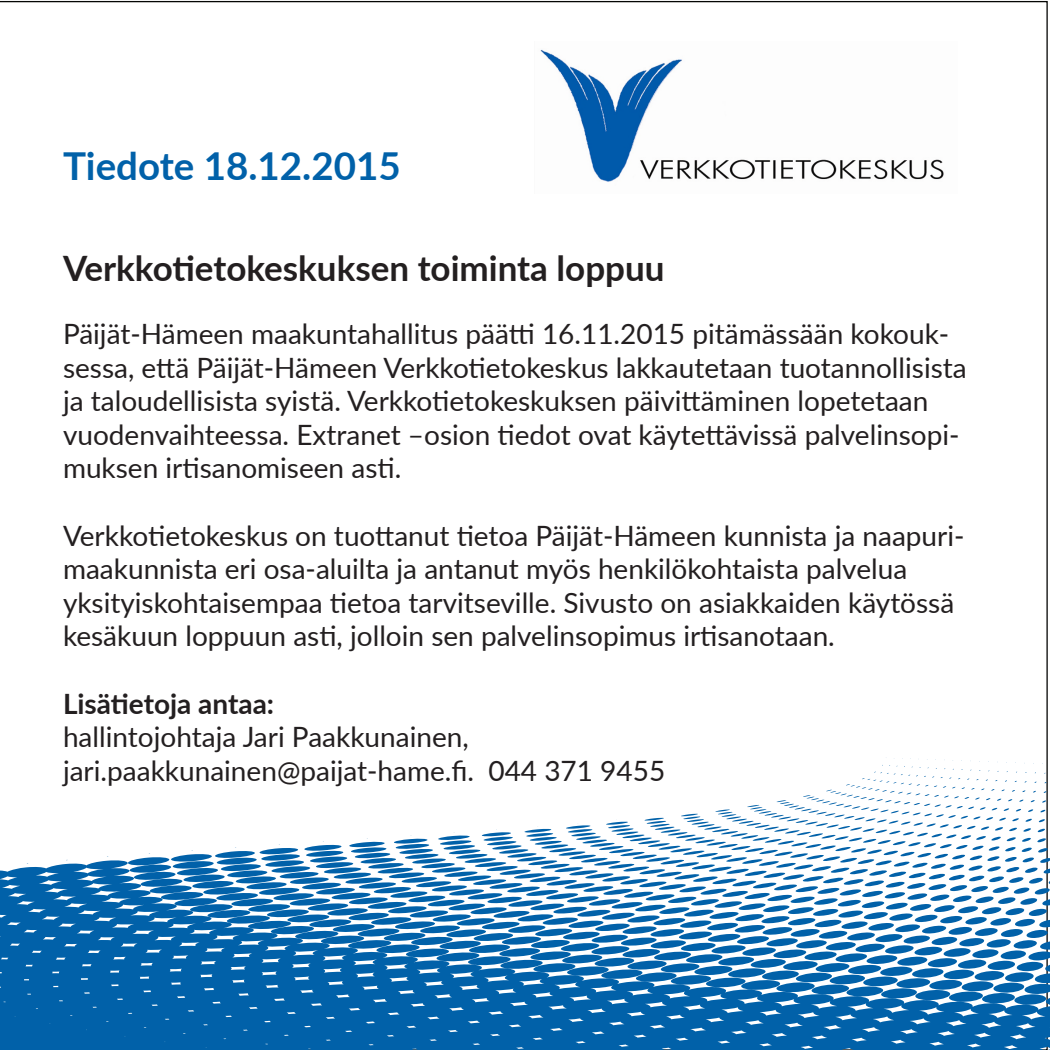
<style>
.page{position:relative;width:1050px;height:1050px;background:#fff}
.page>*{position:absolute;margin:0;border:0;box-sizing:border-box;transform-origin:0 0}
.t1{font:700 38.5px "Lato";color:#0161a9}
.t2{font:700 35px "Lato";color:#231f20}
.t3{font:28px/33.6px "Lato";color:#231f20}
.t4{font:700 28px "Lato";color:#231f20}
</style>
<div class="page">
<svg style="left:0;top:758px;width:1050px;height:292px"></svg>
<img style="left:540px;top:49px;width:404px;height:133px">
<h1 class="t1" style="left:63px;top:138px;width:339px">Tiedote 18.12.2015</h1>
<p class="t2" style="left:63px;top:242px;width:603px">Verkkotietokeskuksen toiminta loppuu</p>
<p class="t3" style="left:63px;top:316px;width:905px">Päijät-Hämeen maakuntahallitus päätti 16.11.2015 pitämässään kokouk&shy;sessa, että Päijät-Hämeen Verkkotietokeskus lakkautetaan tuotannollisista ja taloudellisista syistä. Verkkotietokeskuksen päivittäminen lopetetaan vuodenvaihteessa. Extranet –osion tiedot ovat käytettävissä palvelinsopi&shy;muksen irtisanomiseen asti.</p>
<p class="t3" style="left:63px;top:517px;width:903px">Verkkotietokeskus on tuottanut tietoa Päijät-Hämeen kunnista ja naapuri&shy;maakunnista eri osa-aluilta ja antanut myös henkilökohtaista palvelua yksityiskohtaisempaa tietoa tarvitseville. Sivusto on asiakkaiden käytössä kesäkuun loppuun asti, jolloin sen palvelinsopimus irtisanotaan.</p>
<p class="t4" style="left:63px;top:683px;width:213px">Lisätietoja antaa:</p>
<p class="t3" style="left:63px;top:719px;width:604px">hallintojohtaja Jari Paakkunainen, jari.paakkunainen@paijat-hame.fi. 044 371 9455</p>
</div>
